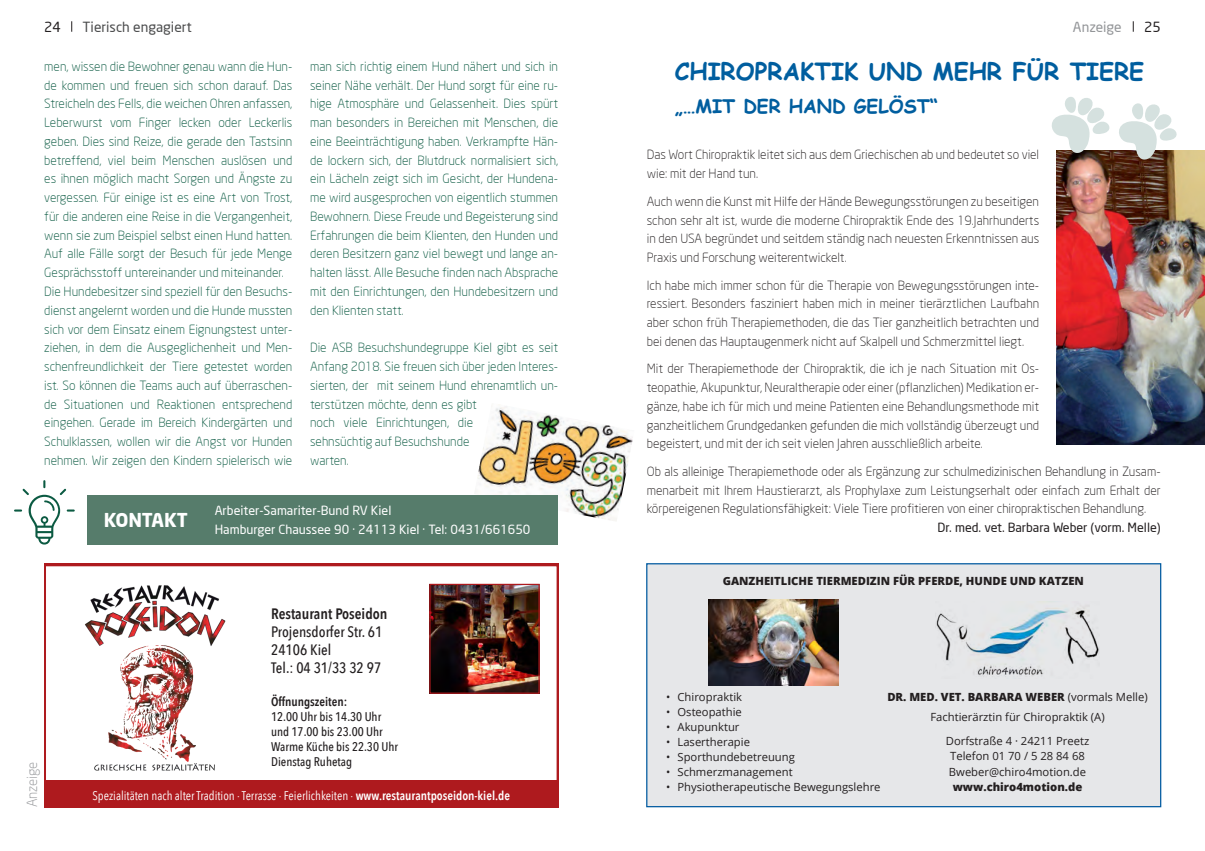
<style>
.page{position:relative;width:1205px;height:851px;background:#fff}
.page>*{position:absolute;margin:0;border:0;box-sizing:border-box;transform-origin:0 0}
.t1{font:700 23.75px "Comic Sans MS";color:#005e9f}
.t2{font:700 18.75px "Comic Sans MS";color:#005e9f}
.t3{font:700 18.75px "Neo Sans";letter-spacing:-.015em;color:#fff}
.t4{font:500 15px/18px "Avenir Next Condensed";color:#231f20}
.t5{font:600 15px "Avenir Next Condensed";color:#231f20}
.t6{font:13.75px "Neo Sans";color:#4b4c4d}
.t7{font:300 13.75px "Neo Sans";color:#939598}
.t8{font:13.75px "Neo Sans";color:#939598}
.t9{font:13.75px "Neo Sans";color:#231f20}
.t10{font:300 12.5px/18.8px "Neo Sans";color:#0b5a42}
.t11{font:300 12.5px/18.8px "Neo Sans";color:#231f20;text-align:justify}
.t12{font:12.5px "Avenir Next Condensed";color:#fff}
.t13{font:500 12.5px/15px "Avenir Next Condensed";color:#231f20}
.t14{font:12.5px/18.8px "Neo Sans";color:#fff}
.t15{font:12.5px "Neo Sans";color:#231f20}
.t16{font:600 12.5px "Avenir Next Condensed";color:#231f20}
.t17{font:11.25px/15.6px "Open Sans";color:#231f20;text-align:center}
.t18{font:800 11.25px "Open Sans";color:#231f20}
.s1{font-weight:600}
.s2{font-weight:800}
</style>
<div class="page">
<img style="left:477px;top:406px;width:156px;height:115px">
<svg style="left:44px;top:563px;width:514px;height:217px"></svg>
<img style="left:431px;top:585px;width:107px;height:106px">
<div style="left:429px;top:583px;width:111px;height:110px;border:1px solid #ae1a1e"></div>
<div style="left:44px;top:780px;width:514px;height:27px;background:#ae1a1e"></div>
<img style="left:1057px;top:150px;width:148px;height:294px">
<div style="left:88px;top:495px;width:470px;height:49px;background:#567c6b"></div>
<svg style="left:14px;top:480px;width:61px;height:64px"></svg>
<div style="left:646px;top:563px;width:515px;height:244px;background:#e6e7e9;border:1px solid #005aa0"></div>
<img style="left:936px;top:607px;width:163px;height:70px">
<svg style="left:1052px;top:97px;width:129px;height:63px"></svg>
<img style="left:708px;top:599px;width:131px;height:86px">
<p class="t6" style="left:83px;top:18px;width:111px">Tierisch engagiert</p>
<p class="t8" style="left:1073px;top:18px;width:50px">Anzeige</p>
<p class="t10" style="left:44px;top:57px;width:250px">men, wissen die Bewohner genau wann die Hun&shy;de kommen und freuen sich schon darauf. Das Streicheln des Fells, die weichen Ohren anfassen, Leberwurst vom Finger lecken oder Leckerlis geben. Dies sind Reize, die gerade den Tastsinn betreffend, viel beim Menschen auslösen und es ihnen möglich macht Sorgen und Ängste zu vergessen. Für einige ist es eine Art von Trost, für die anderen eine Reise in die Vergangenheit, wenn sie zum Beispiel selbst einen Hund hatten.<br>Auf alle Fälle sorgt der Besuch für jede Menge Gesprächsstoff untereinander und miteinander.<br>Die Hundebesitzer sind speziell für den Besuchs&shy;dienst angelernt worden und die Hunde mussten sich vor dem Einsatz einem Eignungstest unter&shy;ziehen, in dem die Ausgeglichenheit und Men&shy;schenfreundlichkeit der Tiere getestet worden ist. So können die Teams auch auf überraschen&shy;de Situationen und Reaktionen entsprechend eingehen. Gerade im Bereich Kindergärten und Schulklassen, wollen wir die Angst vor Hunden nehmen. Wir zeigen den Kindern spielerisch wie</p>
<p class="t10" style="left:310px;top:57px;width:250px;text-align:justify">man sich richtig einem Hund nähert und sich in seiner Nähe verhält. Der Hund sorgt für eine ru&shy;hige Atmosphäre und Gelassenheit. Dies spürt man besonders in Bereichen mit Menschen, die eine Beeinträchtigung haben. Verkrampfte Hän&shy;de lockern sich, der Blutdruck normalisiert sich, ein Lächeln zeigt sich im Gesicht, der Hundena&shy;me wird ausgesprochen von eigentlich stummen Bewohnern. Diese Freude und Begeisterung sind Erfahrungen die beim Klienten, den Hunden und deren Besitzern ganz viel bewegt und lange an&shy;halten lässt. Alle Besuche finden nach Absprache mit den Einrichtungen, den Hundebesitzern und den Klienten statt.</p>
<p class="t9" style="left:44px;top:18px;width:18px">24</p>
<p class="t9" style="left:1144px;top:18px;width:18px">25</p>
<h1 class="t1" style="left:675px;top:54px;width:471px">CHIROPRAKTIK UND MEHR FÜR TIERE</h1>
<h2 class="t2" style="left:675px;top:92px;width:265px">„…MIT DER HAND GELÖST“</h2>
<p class="t11" style="left:647px;top:145px;width:394px">Das Wort Chiropraktik leitet sich aus dem Griechischen ab und bedeutet so viel wie: mit der Hand tun.</p>
<p class="t11" style="left:647px;top:192px;width:394px">Auch wenn die Kunst mit Hilfe der Hände Bewegungsstörungen zu beseitigen schon sehr alt ist, wurde die moderne Chiropraktik Ende des 19.Jahrhunderts in den USA begründet und seitdem ständig nach neuesten Erkenntnissen aus Praxis und Forschung weiterentwickelt.</p>
<p class="t11" style="left:647px;top:275px;width:394px">Ich habe mich immer schon für die Therapie von Bewegungsstörungen inte&shy;ressiert. Besonders fasziniert haben mich in meiner tierärztlichen Laufbahn aber schon früh Therapiemethoden, die das Tier ganzheitlich betrachten und bei denen das Hauptaugenmerk nicht auf Skalpell und Schmerzmittel liegt.</p>
<p class="t11" style="left:647px;top:359px;width:394px">Mit der Therapiemethode der Chiropraktik, die ich je nach Situation mit Os&shy;teopathie, Akupunktur, Neuraltherapie oder einer (pflanzlichen) Medikation er&shy;gänze, habe ich für mich und meine Patienten eine Behandlungsmethode mit ganzheitlichem Grundgedanken gefunden die mich vollständig überzeugt und begeistert, und mit der ich seit vielen Jahren ausschließlich arbeite.</p>
<p class="t11" style="left:647px;top:462px;width:515px">Ob als alleinige Therapiemethode oder als Ergänzung zur schulmedizinischen Behandlung in Zusam&shy;menarbeit mit Ihrem Haustierarzt, als Prophylaxe zum Leistungserhalt oder einfach zum Erhalt der körpereigenen Regulationsfähigkeit: Viele Tiere profitieren von einer chiropraktischen Behandlung.</p>
<p class="t10" style="left:310px;top:338px;width:249px">Die ASB Besuchshundegruppe Kiel gibt es seit Anfang 2018. Sie freuen sich über jeden Interes&shy;sierten, der mit seinem Hund ehrenamtlich un&shy;terstützen möchte, denn es gibt<br>noch viele Einrichtungen, die<br>sehnsüchtig auf Besuchshunde<br>warten.</p>
<p class="t14" style="left:215px;top:501px;width:317px">Arbeiter-Samariter-Bund RV Kiel<br>Hamburger Chaussee 90 ∙ 24113 Kiel ∙ Tel: 0431/661650</p>
<h2 class="t3" style="left:104px;top:508px;width:85px">KONTAKT</h2>
<p class="t15" style="left:937px;top:520px;width:225px">Dr. med. vet. Barbara Weber (vorm. Melle)</p>
<p class="t7" style="left:24px;top:807px;width:47px;rotate:-90deg">Anzeige</p>
<p class="t5" style="left:271px;top:600px;width:118px">Restaurant Poseidon</p>
<p class="t4" style="left:271px;top:622px;width:113px">Projensdorfer Str. 61<br>24106 Kiel<br>Tel.: 04 31/33 32 97</p>
<p class="t16" style="left:271px;top:690px;width:78px">Öffnungszeiten:</p>
<p class="t13" style="left:271px;top:709px;width:128px">12.00 Uhr bis 14.30 Uhr und 17.00 bis 23.00 Uhr<br>Warme Küche bis 22.30 Uhr<br>Dienstag Ruhetag</p>
<p class="t12" style="left:93px;top:785px;width:419px">Spezialitäten nach alter Tradition · Terrasse · Feierlichkeiten · <span class="s1">www.restaurantposeidon-kiel.de</span></p>
<p class="t18" style="left:723px;top:572px;width:363px">GANZHEITLICHE TIERMEDIZIN FÜR PFERDE, HUNDE UND KATZEN</p>
<p class="t17" style="left:666px;top:689px;width:77px">• Chiropraktik</p>
<p class="t17" style="left:666px;top:704px;width:77px">• Osteopathie</p>
<p class="t17" style="left:666px;top:719px;width:75px">• Akupunktur</p>
<p class="t17" style="left:666px;top:734px;width:85px">• Lasertherapie</p>
<p class="t17" style="left:666px;top:749px;width:130px">• Sporthundebetreuung</p>
<p class="t17" style="left:666px;top:764px;width:128px">• Schmerzmanagement</p>
<p class="t17" style="left:666px;top:779px;width:216px">• Physiotherapeutische Bewegungslehre</p>
<p class="t17" style="left:887px;top:687px;width:262px;line-height:19.4px"><span class="s2">DR. MED. VET. BARBARA WEBER</span> (vormals Melle)<br>Fachtierärztin für Chiropraktik (A)</p>
<p class="t17" style="left:946px;top:732px;width:145px;text-align:left">Dorfstraße 4 · 24211 Preetz<br>Telefon 01 70 / 5 28 84 68<br>Bweber@chiro4motion.de</p>
<p class="t18" style="left:952px;top:778px;width:131px">www.chiro4motion.de</p>
</div>
